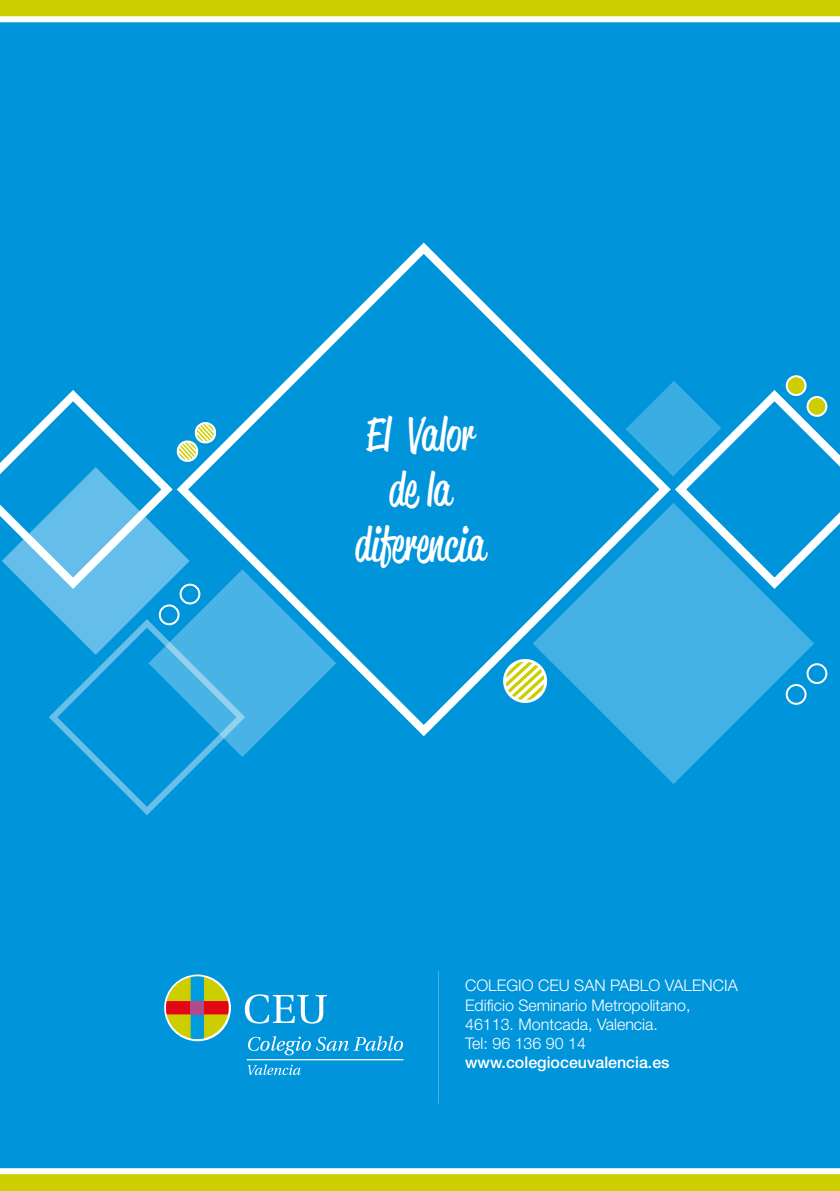
<style>
.page{position:relative;width:840px;height:1191px;background:#fff}
.page>*{position:absolute;margin:0;border:0;box-sizing:border-box;transform-origin:0 0}
.t1{font:46px/55.2px "Reklame Script";color:#fff;text-align:center}
.t2{font:300 16px/19.2px "Helvetica Neue";color:#fff}
.t3{font:500 16px "Helvetica Neue";color:#fff}
</style>
<div class="page">
<div style="left:0;top:0;width:839px;height:1191px;background:#0095db"></div>
<svg style="left:631px;top:594px;width:183px;height:190px"></svg>
<div style="left:806px;top:663px;width:20px;height:21px;border:2px solid #fff;border-radius:50%"></div>
<svg style="left:786px;top:376px;width:19px;height:19px"></svg>
<div style="left:785px;top:375px;width:21px;height:21px;border:2px solid #fff;border-radius:50%"></div>
<div style="left:785px;top:684px;width:21px;height:21px;border:2px solid #fff;border-radius:50%"></div>
<svg style="left:676px;top:381px;width:163px;height:213px"></svg>
<svg style="left:282px;top:242px;width:394px;height:500px"></svg>
<svg style="left:89px;top:757px;width:116px;height:58px"></svg>
<div style="left:0;top:0;width:839px;height:20px;background:#cdce00"></div>
<div style="left:0;top:1171px;width:839px;height:20px;background:#cdce00"></div>
<div style="left:0;top:16px;width:839px;height:6px;background:#fff"></div>
<div style="left:0;top:1168px;width:839px;height:6px;background:#fff"></div>
<svg style="left:0;top:384px;width:336px;height:373px"></svg>
<hr style="left:437px;top:971px;width:1px;height:132px;background:#fff">
<svg style="left:164px;top:974px;width:67px;height:67px"></svg>
<hr style="left:246px;top:1059px;width:157px;height:1px;background:#fff">
<svg style="left:166px;top:976px;width:62px;height:63px"></svg>
<div style="left:190px;top:1001px;width:14px;height:13px;background:#b14b8c"></div>
<svg style="left:245px;top:994px;width:82px;height:29px"></svg>
<svg style="left:248px;top:1036px;width:155px;height:19px"></svg>
<svg style="left:247px;top:1064px;width:53px;height:11px"></svg>
<h1 class="t1" style="left:355px;top:406px;width:131px">El Valor de la diferencia</h1>
<p class="t2" style="left:465px;top:975px;width:274px">COLEGIO CEU SAN PABLO VALENCIA<br>Edificio Seminario Metropolitano,<br>46113. Montcada, Valencia.<br>Tel: 96 136 90 14</p>
<p class="t3" style="left:465px;top:1053px;width:206px">www.colegioceuvalencia.es</p>
</div>
